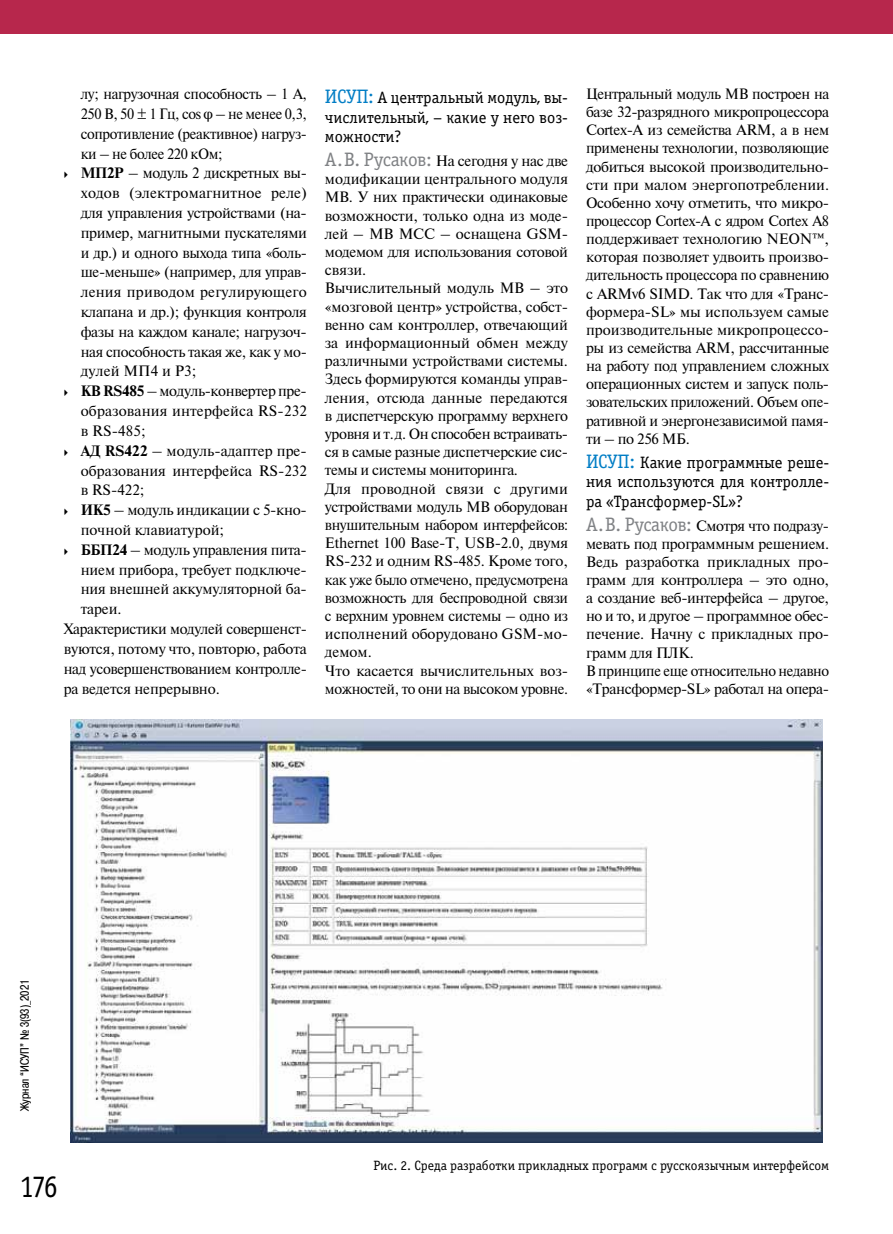
<style>
.page{position:relative;width:893px;height:1234px;background:#fff}
.page>*{position:absolute;margin:0;border:0;box-sizing:border-box;transform-origin:0 0}
.t1{font:31.5px "Officina Serif Book C";color:#000;scale:.9 1}
.t2{font:16.5px/19.6px "Officina Serif Book C";color:#000;text-align:justify}
.t3{font:15px/18.1px "Newton";letter-spacing:-.025em;color:#000}
.t4{font:15px "Newton";letter-spacing:-.025em;color:#000;scale:.96 1}
.t5{font:15px "Newton";letter-spacing:.01em;color:#000}
.t6{font:15px "Newton";color:#000}
.t7{font:13.5px "Officina Serif Book C";color:#000}
.t8{font:12px "Pragmatica Cond C";color:#000}
.s1{font-weight:700}
.s2{font-size:19.5px;color:#007dc5}
.s3{font-family:"Officina Serif Book C";font-size:19.5px;color:#808285}
</style>
<div class="page">
<div style="left:0;top:0;width:893px;height:34px;background:#b7274c"></div>
<img style="left:70px;top:719px;width:753px;height:423px">
<p class="t4" style="left:81px;top:83px;width:237px">лу; нагрузочная способность – 1 А,</p>
<p class="t4" style="left:81px;top:103px;width:237px">250 В, 50 ± 1 Гц, cos φ – не менее 0,3,</p>
<p class="t4" style="left:81px;top:122px;width:237px">сопротивление (реактивное) нагруз-</p>
<p class="t4" style="left:81px;top:142px;width:149px">ки – не более 220 кОм;</p>
<p class="t3" style="left:81px;top:163px;width:228px"><span class="s1">МП2Р</span> – модуль 2 дискретных вы-</p>
<p class="t5" style="left:81px;top:182px;width:228px">ходов (электромагнитное реле)</p>
<p class="t3" style="left:81px;top:203px;width:228px">для управления устройствами (на-</p>
<p class="t3" style="left:81px;top:223px;width:228px">пример, магнитными пускателями</p>
<p class="t3" style="left:81px;top:243px;width:228px">и др.) и одного выхода типа «боль-</p>
<p class="t3" style="left:81px;top:262px;width:228px">ше-меньше» (например, для управ-</p>
<p class="t5" style="left:81px;top:281px;width:228px">ления приводом регулирующего</p>
<p class="t3" style="left:81px;top:302px;width:228px">клапана и др.); функция контроля</p>
<p class="t3" style="left:81px;top:322px;width:228px">фазы на каждом канале; нагрузоч-</p>
<p class="t3" style="left:81px;top:342px;width:228px">ная способность такая же, как у мо-</p>
<p class="t5" style="left:81px;top:360px;width:117px">дулей МП4 и Р3;</p>
<p class="t3" style="left:81px;top:381px;width:228px"><span class="s1">КВ RS485</span> – модуль-конвертер пре-</p>
<p class="t5" style="left:81px;top:400px;width:228px">образования интерфейса RS‑232</p>
<p class="t3" style="left:81px;top:421px;width:66px">в RS‑485;</p>
<p class="t6" style="left:81px;top:439px;width:228px"><span class="s1">АД RS422</span> – модуль-адаптер пре-</p>
<p class="t6" style="left:81px;top:459px;width:228px">образования интерфейса RS‑232</p>
<p class="t3" style="left:81px;top:480px;width:65px">в RS‑422;</p>
<p class="t3" style="left:81px;top:500px;width:228px"><span class="s1">ИК5</span> – модуль индикации с 5‑кно-</p>
<p class="t6" style="left:81px;top:518px;width:145px">почной клавиатурой;</p>
<p class="t3" style="left:81px;top:540px;width:228px"><span class="s1">ББП24</span> – модуль управления пита-</p>
<p class="t3" style="left:81px;top:559px;width:228px">нием прибора, требует подключе-</p>
<p class="t3" style="left:81px;top:579px;width:228px">ния внешней аккумуляторной ба-</p>
<p class="t3" style="left:81px;top:599px;width:42px">тареи.</p>
<p class="t3" style="left:64px;top:619px;width:245px">Характеристики модулей совершенст-</p>
<p class="t3" style="left:64px;top:639px;width:245px">вуются, потому что, повторю, работа</p>
<p class="t3" style="left:64px;top:658px;width:245px">над усовершенствованием контролле-</p>
<p class="t3" style="left:64px;top:678px;width:157px">ра ведется непрерывно.</p>
<p class="t2" style="left:325px;top:88px;width:245px"><span class="s2">ИСУП:</span> А центральный модуль, вы&shy;числительный, – какие у него воз&shy;можности?</p>
<p class="t3" style="left:325px;top:151px;width:245px"><span class="s3">А.В. Русаков:</span> На сегодня у нас две модификации центрального модуля<br>МВ. У них практически одинаковые возможности, только одна из моде&shy;лей – МВ МСС – оснащена GSM&shy;модемом для использования сотовой связи.<br>Вычислительный модуль МВ – это «мозговой центр» устройства, собст&shy;венно сам контроллер, отвечающий за информационный обмен между различными устройствами системы.<br>Здесь формируются команды управ&shy;ления, отсюда данные передаются в диспетчерскую программу верхнего уровня и т.д. Он способен встраивать&shy;ся в самые разные диспетчерские сис&shy;темы и системы мониторинга.<br>Для проводной связи с другими устройствами модуль МВ оборудован внушительным набором интерфейсов:<br>Ethernet 100 Ваsе-Т, USB‑2.0, двумя<br>RS‑232 и одним RS‑485. Кроме того, как уже было отмечено, предусмотрена возможность для беспроводной связи с верхним уровнем системы – одно из исполнений оборудовано GSM-мо&shy;демом.<br>Что касается вычислительных воз&shy;можностей, то они на высоком уровне.</p>
<p class="t3" style="left:586px;top:84px;width:245px">Центральный модуль МВ построен на базе 32‑разрядного микропроцессора Cortex-A из семейства ARM, а в нем применены технологии, позволяющие добиться высокой производительно&shy;сти при малом энергопотреблении.<br>Особенно хочу отметить, что микро&shy;процессор Cortex-A с ядром Cortex A8 поддерживает технологию NEON™, которая позволяет удвоить произво&shy;дительность процессора по сравнению с ARMv6 SIMD. Так что для «Транс&shy;формера-SL» мы используем самые производительные микропроцессо&shy;ры из семейства ARM, рассчитанные на работу под управлением сложных операционных систем и запуск поль&shy;зовательских приложений. Объем опе&shy;ративной и энергонезависимой памя&shy;ти – по 256 МБ.</p>
<p class="t2" style="left:586px;top:452px;width:245px"><span class="s2">ИСУП:</span> Какие программные реше&shy;ния используются для контролле&shy;ра «Трансформер-SL»?</p>
<p class="t3" style="left:586px;top:515px;width:245px"><span class="s3">А.В. Русаков:</span> Смотря что подразу&shy;мевать под программным решением.<br>Ведь разработка прикладных про&shy;грамм для контроллера – это одно, а создание веб-интерфейса – другое, но и то, и другое – программное обес&shy;печение. Начну с прикладных про&shy;грамм для ПЛК.<br>В принципе еще относительно недавно «Трансформер-SL» работал на опера-</p>
<p class="t8" style="left:18px;top:1110px;width:133px;rotate:-90deg">Журнал “ИСУП” № 3(93)_2021</p>
<h1 class="t1" style="left:20px;top:1168px;width:44px">176</h1>
<p class="t7" style="left:373px;top:1157px;width:457px">Рис. 2. Среда разработки прикладных программ с русскоязычным интерфейсом</p>
</div>
